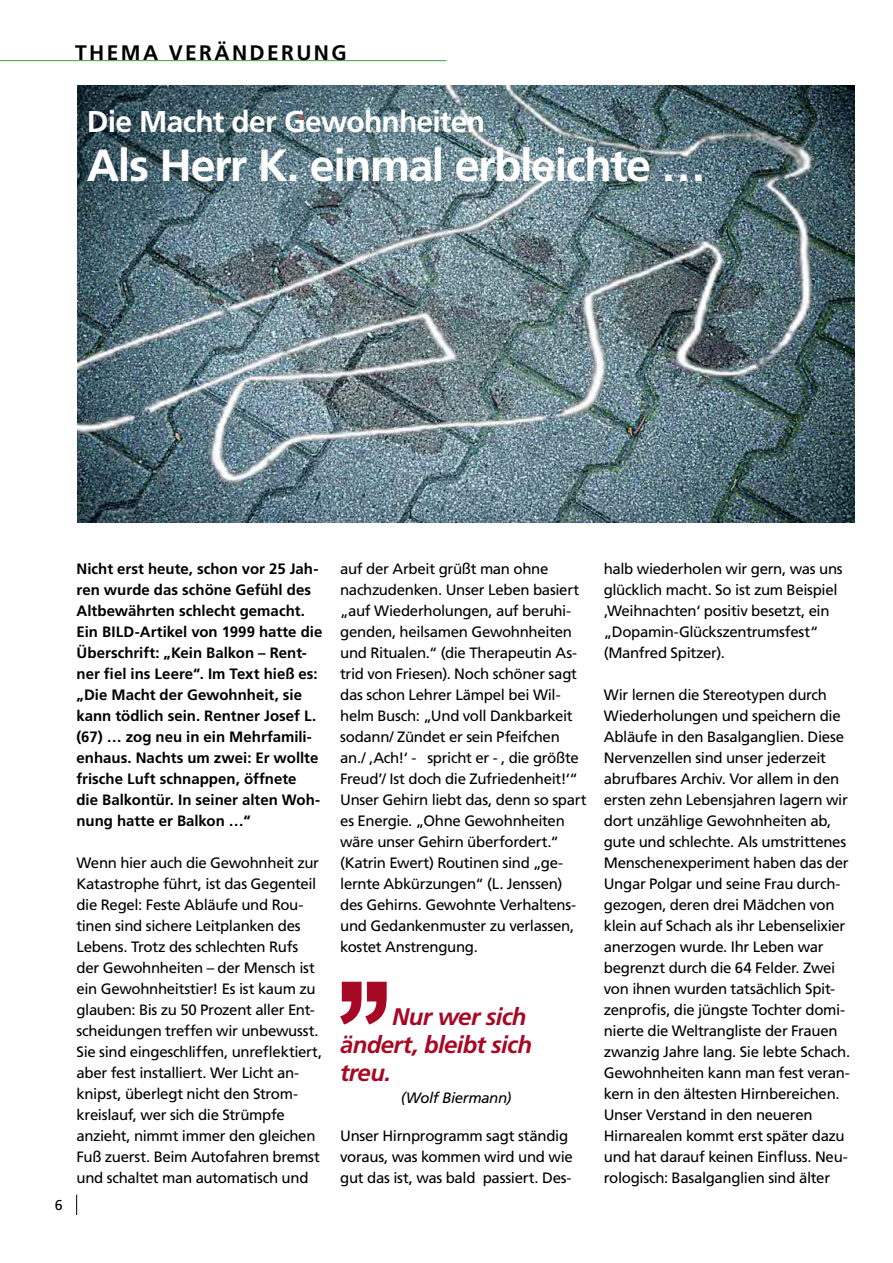
<style>
.page{position:relative;width:893px;height:1263px;background:#fff}
.page>*{position:absolute;margin:0;border:0;box-sizing:border-box;transform-origin:0 0}
.t1{font:700 45px "Frutiger LT Std";letter-spacing:-.035em;color:#fff}
.t2{font:700 30px "Frutiger LT Std";letter-spacing:-.025em;color:#fff}
.t3{font:italic 700 24px/28.2px "Frutiger LT Std";letter-spacing:-.03em;color:#a70925}
.t4{font:700 21px "Frutiger LT Std";letter-spacing:.115em;color:#000}
.t5{font:15px/21px "Frutiger LT Std";letter-spacing:-.02em;color:#000}
.t6{font:700 15px/21px "Frutiger LT Std";color:#000}
.t7{font:italic 15px "Frutiger LT Std";letter-spacing:-.025em;color:#000}
.t8{font:14.25px "Frutiger LT Std";color:#000}
</style>
<div class="page">
<svg style="left:76px;top:1195px;width:1px;height:20px"></svg>
<hr style="left:0;top:60px;width:446px;height:1px;background:#4caf51">
<img style="left:77px;top:85px;width:778px;height:438px">
<svg style="left:340px;top:982px;width:47px;height:42px"></svg>
<h3 class="t4" style="left:75px;top:41px;width:273px">THEMA VERÄNDERUNG</h3>
<h2 class="t2" style="left:87px;top:104px;width:400px">Die Macht der Gewohnheiten</h2>
<h1 class="t1" style="left:87px;top:139px;width:621px">Als Herr K. einmal erbleichte …</h1>
<p class="t8" style="left:55px;top:1197px;width:9px">6</p>
<p class="t6" style="left:77px;top:558px;width:247px">Nicht erst heute, schon vor 25 Jah&shy;ren wurde das schöne Gefühl des<br>Altbewährten schlecht gemacht.<br>Ein BILD-Artikel von 1999 hatte die<br>Überschrift: „Kein Balkon – Rent&shy;ner fiel ins Leere“. Im Text hieß es: „Die Macht der Gewohnheit, sie kann tödlich sein. Rentner Josef L. (67) … zog neu in ein Mehrfamili&shy;enhaus. Nachts um zwei: Er wollte frische Luft schnappen, öffnete<br>die Balkontür. In seiner alten Woh&shy;nung hatte er Balkon …“</p>
<p class="t5" style="left:77px;top:852px;width:247px">Wenn hier auch die Gewohnheit zur Katastrophe führt, ist das Gegenteil die Regel: Feste Abläufe und Rou&shy;tinen sind sichere Leitplanken des Lebens. Trotz des schlechten Rufs der Gewohnheiten – der Mensch ist ein Gewohnheitstier! Es ist kaum zu glauben: Bis zu 50 Prozent aller Ent&shy;scheidungen treffen wir unbewusst.<br>Sie sind eingeschliffen, unreflektiert, aber fest installiert. Wer Licht an&shy;knipst, überlegt nicht den Strom&shy;kreislauf, wer sich die Strümpfe anzieht, nimmt immer den gleichen Fuß zuerst. Beim Autofahren bremst und schaltet man automatisch und</p>
<p class="t5" style="left:340px;top:558px;width:248px">auf der Arbeit grüßt man ohne nachzudenken. Unser Leben basiert „auf Wiederholungen, auf beruhi&shy;genden, heilsamen Gewohnheiten und Ritualen.“ (die Therapeutin As&shy;trid von Friesen). Noch schöner sagt das schon Lehrer Lämpel bei Wil&shy;helm Busch: „Und voll Dankbarkeit sodann/ Zündet er sein Pfeifchen an./ ‚Ach!‘ - spricht er - , die größte Freud’/ Ist doch die Zufriedenheit!‘“ Unser Gehirn liebt das, denn so spart es Energie. „Ohne Gewohnheiten wäre unser Gehirn überfordert.“ (Katrin Ewert) Routinen sind „ge&shy;lernte Abkürzungen“ (L. Jenssen) des Gehirns. Gewohnte Verhaltens&shy;und Gedankenmuster zu verlassen, kostet Anstrengung.</p>
<h3 class="t3" style="left:340px;top:1002px;width:193px;text-indent:52px">Nur wer sich ändert, bleibt sich treu.</h3>
<p class="t7" style="left:401px;top:1089px;width:112px">(Wolf Biermann)</p>
<p class="t5" style="left:340px;top:1125px;width:234px">Unser Hirnprogramm sagt ständig voraus, was kommen wird und wie gut das ist, was bald passiert. Des-</p>
<p class="t5" style="left:604px;top:558px;width:240px">halb wiederholen wir gern, was uns glücklich macht. So ist zum Beispiel ‚Weihnachten‘ positiv besetzt, ein „Dopamin-Glückszentrumsfest“ (Manfred Spitzer).</p>
<p class="t5" style="left:604px;top:684px;width:248px">Wir lernen die Stereotypen durch Wiederholungen und speichern die Abläufe in den Basalganglien. Diese Nervenzellen sind unser jederzeit abrufbares Archiv. Vor allem in den ersten zehn Lebensjahren lagern wir dort unzählige Gewohnheiten ab, gute und schlechte. Als umstrittenes Menschenexperiment haben das der Ungar Polgar und seine Frau durch&shy;gezogen, deren drei Mädchen von klein auf Schach als ihr Lebenselixier anerzogen wurde. Ihr Leben war begrenzt durch die 64 Felder. Zwei von ihnen wurden tatsächlich Spit&shy;zenprofis, die jüngste Tochter domi&shy;nierte die Weltrangliste der Frauen zwanzig Jahre lang. Sie lebte Schach.<br>Gewohnheiten kann man fest veran&shy;kern in den ältesten Hirnbereichen.<br>Unser Verstand in den neueren Hirnarealen kommt erst später dazu und hat darauf keinen Einfluss. Neu&shy;rologisch: Basalganglien sind älter</p>
</div>
